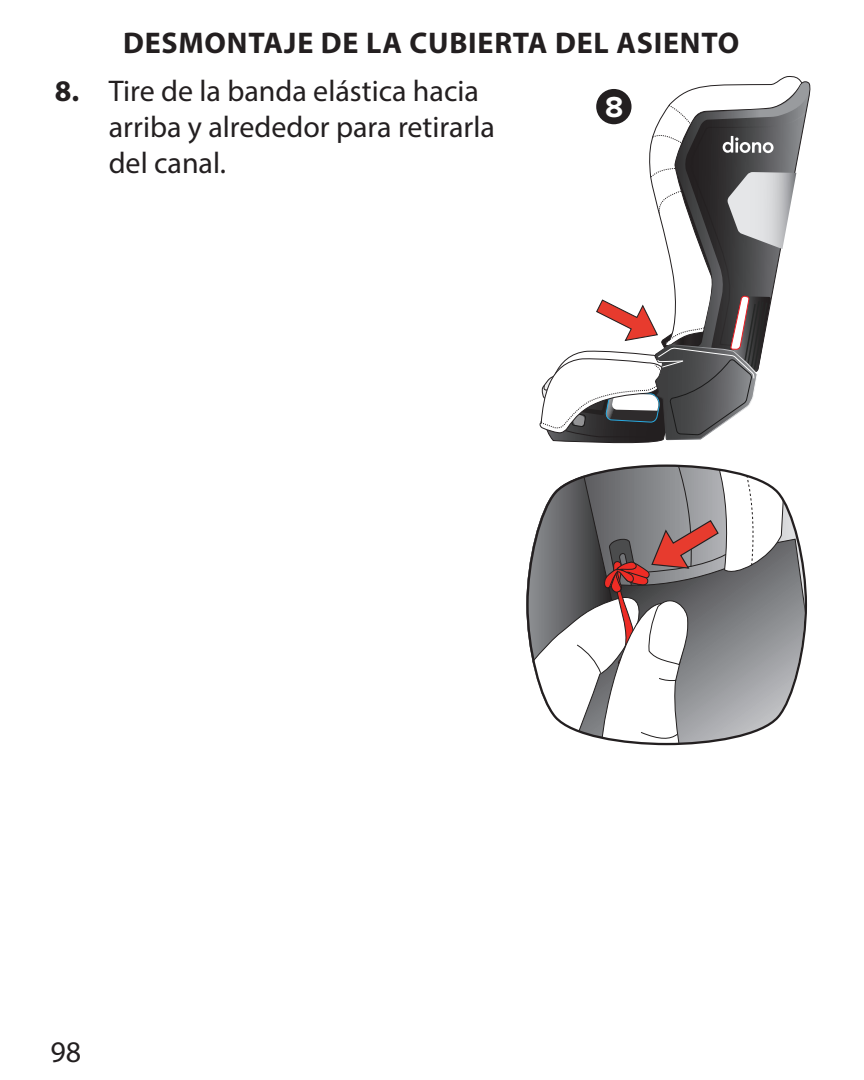
<style>
.page{position:relative;width:864px;height:1080px;background:#fff}
.page>*{position:absolute;margin:0;border:0;box-sizing:border-box;transform-origin:0 0}
.t1{font:30px/36px "Myriad Pro";color:#231f20}
.t2{font:700 30px "Myriad Pro";letter-spacing:.025em;color:#231f20}
.t3{font:700 30px "Proxima Nova";color:#fff}
.s1{font-weight:700}
</style>
<div class="page">
<svg style="left:539px;top:83px;width:271px;height:361px"></svg>
<svg style="left:638px;top:464px;width:169px;height:282px"></svg>
<svg style="left:526px;top:465px;width:267px;height:279px"></svg>
<div style="left:596px;top:89px;width:36px;height:35px;background:#231f20;border-radius:50%"></div>
<p class="t2" style="left:123px;top:24px;width:618px">DESMONTAJE DE LA CUBIERTA DEL ASIENTO</p>
<p class="t1" style="left:109px;top:72px;width:388px;text-indent:-54px"><span class="s1">8.</span> Tire de la banda elástica hacia arriba y alrededor para retirarla del canal.</p>
<p class="t3" style="left:605px;top:84px;width:20px">8</p>
<p class="t1" style="left:51px;top:1033px;width:32px">98</p>
</div>
